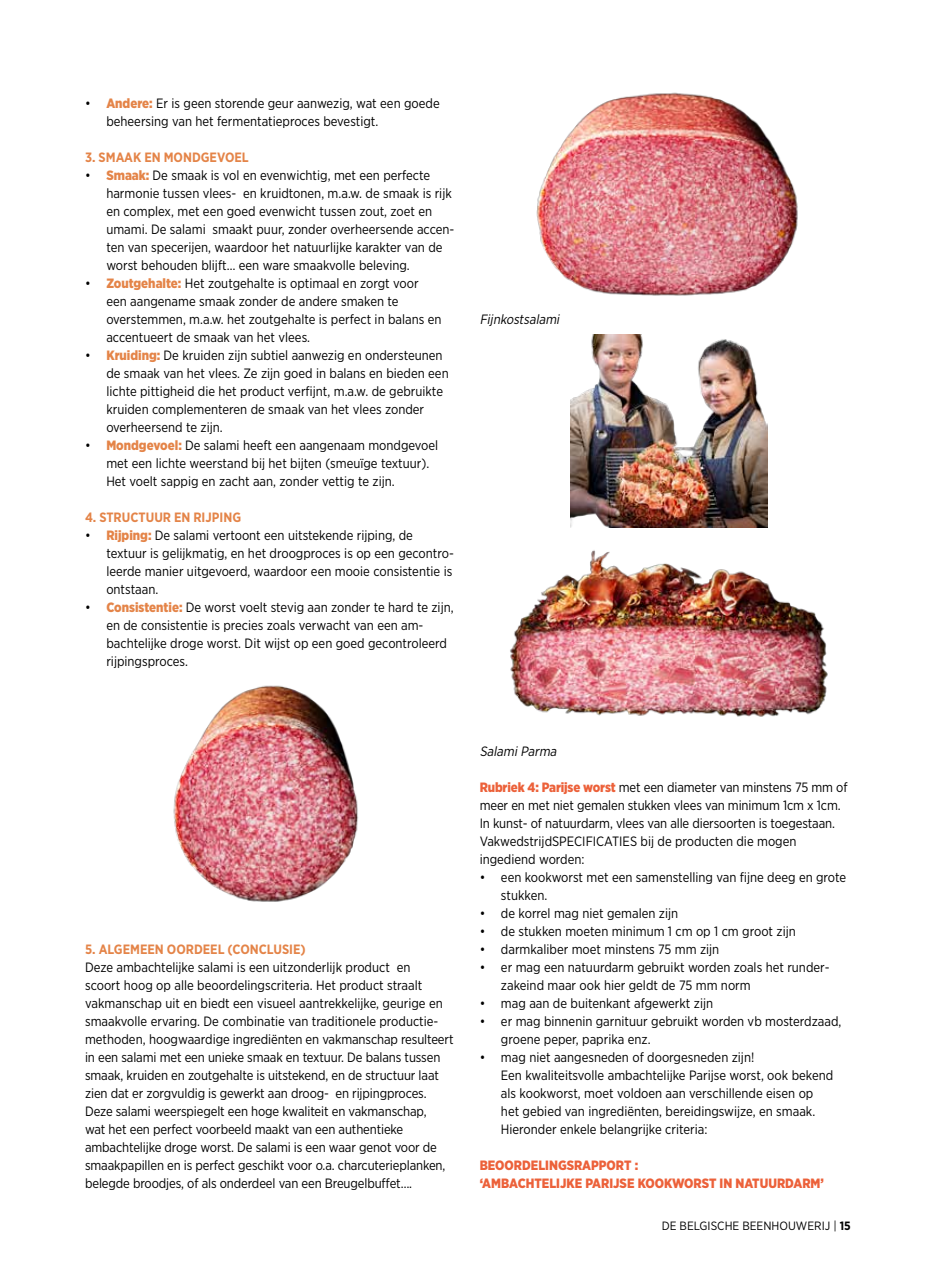
<style>
.page{position:relative;width:936px;height:1263px;background:#fff}
.page>*{position:absolute;margin:0;border:0;box-sizing:border-box;transform-origin:0 0}
.t1{font:13.5px/18px "Gotham Narrow";color:#000}
.t2{font:700 13.5px "Gotham Narrow";color:#e48448}
.t3{font:900 13.5px/18.1px "Gotham Narrow";color:#ec613a}
.t4{font:italic 13.5px "Gotham Narrow";color:#000}
.t5{font:12px "Gotham Narrow";color:#000}
.s1{font-weight:900;color:#e48448}
.s2{font-weight:900;color:#ec613a}
.s3{font-weight:700}
</style>
<div class="page">
<img style="left:173px;top:685px;width:185px;height:217px">
<img style="left:536px;top:92px;width:262px;height:204px">
<img style="left:570px;top:335px;width:197px;height:193px">
<img style="left:510px;top:550px;width:318px;height:167px">
<p class="t1" style="left:106px;top:94px;width:335px;text-indent:-21px">• <span class="s1">Andere:</span> Er is geen storende geur aanwezig, wat een goede beheersing van het fermentatieproces bevestigt.</p>
<p class="t2" style="left:85px;top:149px;width:165px">3. SMAAK EN MONDGEVOEL</p>
<p class="t1" style="left:106px;top:166px;width:349px;text-indent:-21px">• <span class="s1">Smaak:</span> De smaak is vol en evenwichtig, met een perfecte harmonie tussen vlees- en kruidtonen, m.a.w. de smaak is rijk en complex, met een goed evenwicht tussen zout, zoet en umami. De salami smaakt puur, zonder overheersende accen&shy;ten van specerijen, waardoor het natuurlijke karakter van de worst behouden blijft… een ware smaakvolle beleving.</p>
<p class="t1" style="left:106px;top:274px;width:337px;text-indent:-21px">• <span class="s1">Zoutgehalte:</span> Het zoutgehalte is optimaal en zorgt voor een aangename smaak zonder de andere smaken te overstemmen, m.a.w. het zoutgehalte is perfect in balans en accentueert de smaak van het vlees.</p>
<p class="t1" style="left:106px;top:346px;width:344px;text-indent:-21px">• <span class="s1">Kruiding:</span> De kruiden zijn subtiel aanwezig en ondersteunen de smaak van het vlees. Ze zijn goed in balans en bieden een lichte pittigheid die het product verfijnt, m.a.w. de gebruikte kruiden complementeren de smaak van het vlees zonder overheersend te zijn.</p>
<p class="t1" style="left:106px;top:436px;width:333px;text-indent:-21px">• <span class="s1">Mondgevoel:</span> De salami heeft een aangenaam mondgevoel met een lichte weerstand bij het bijten (smeuïge textuur).<br>Het voelt sappig en zacht aan, zonder vettig te zijn.</p>
<p class="t2" style="left:85px;top:509px;width:157px">4. STRUCTUUR EN RIJPING</p>
<p class="t1" style="left:106px;top:526px;width:349px;text-indent:-21px">• <span class="s1">Rijping:</span> De salami vertoont een uitstekende rijping, de textuur is gelijkmatig, en het droogproces is op een gecontro&shy;leerde manier uitgevoerd, waardoor een mooie consistentie is ontstaan.</p>
<p class="t1" style="left:106px;top:598px;width:349px;text-indent:-21px">• <span class="s1">Consistentie:</span> De worst voelt stevig aan zonder te hard te zijn, en de consistentie is precies zoals verwacht van een am&shy;bachtelijke droge worst. Dit wijst op een goed gecontroleerd rijpingsproces.</p>
<p class="t4" style="left:479px;top:311px;width:84px">Fij nkostsalami</p>
<p class="t2" style="left:85px;top:941px;width:222px">5. ALGEMEEN OORDEEL (CONCLUSIE)</p>
<p class="t1" style="left:85px;top:958px;width:370px">Deze ambachtelijke salami is een uitzonderlijk product en<br>scoort hoog op alle beoordelingscriteria. Het product straalt vakmanschap uit en biedt een visueel aantrekkelijke, geurige en smaakvolle ervaring. De combinatie van traditionele productie&shy;methoden, hoogwaardige ingrediënten en vakmanschap resulteert in een salami met een unieke smaak en textuur. De balans tussen smaak, kruiden en zoutgehalte is uitstekend, en de structuur laat zien dat er zorgvuldig is gewerkt aan droog- en rijpingproces.<br>Deze salami weerspiegelt een hoge kwaliteit en vakmanschap,<br>wat het een perfect voorbeeld maakt van een authentieke ambachtelijke droge worst. De salami is een waar genot voor de smaakpapillen en is perfect geschikt voor o.a. charcuterieplanken, belegde broodjes, of als onderdeel van een Breugelbuffet….</p>
<p class="t4" style="left:479px;top:743px;width:81px">SalamiParma</p>
<p class="t1" style="left:479px;top:778px;width:369px"><span class="s2">Rubriek 4: Parijse worst</span> met een diameter van minstens 75 mm of meer en met niet gemalen stukken vlees van minimum 1cm x 1cm.<br>In kunst- of natuurdarm, vlees van alle diersoorten is toegestaan.<br>VakwedstrijdSPECIFICATIES bij de producten die mogen ingediend worden:</p>
<p class="t1" style="left:501px;top:868px;width:347px;text-indent:-21px">• een kookworst met een samenstelling van fijne deeg en grote stukken.</p>
<p class="t1" style="left:479px;top:904px;width:200px">• de korrel mag niet gemalen zijn</p>
<p class="t1" style="left:479px;top:922px;width:317px">• de stukken moeten minimum 1 cm op 1 cm groot zijn</p>
<p class="t1" style="left:479px;top:940px;width:241px">• darmkaliber moet minstens 75 mm zijn</p>
<p class="t1" style="left:501px;top:958px;width:328px;text-indent:-21px">• er mag een natuurdarm gebruikt worden zoals het runder&shy;zakeind maar ook hier geldt de 75 mm norm</p>
<p class="t1" style="left:479px;top:994px;width:235px">• mag aan de buitenkant afgewerkt zijn</p>
<p class="t1" style="left:501px;top:1012px;width:342px;text-indent:-21px">• er mag binnenin garnituur gebruikt worden vb mosterdzaad, groene peper, paprika enz.</p>
<p class="t1" style="left:501px;top:1048px;width:334px;text-indent:-21px">• mag niet aangesneden of doorgesneden zijn!<br>Een kwaliteitsvolle ambachtelijke Parijse worst, ook bekend als kookworst, moet voldoen aan verschillende eisen op het gebied van ingrediënten, bereidingswijze, en smaak.<br>Hieronder enkele belangrijke criteria:</p>
<p class="t3" style="left:479px;top:1156px;width:346px">BEOORDELINGSRAPPORT :<br>‘AMBACHTELIJKE PARIJSE KOOKWORST IN NATUURDARM’</p>
<p class="t5" style="left:661px;top:1218px;width:191px">DE BELGISCHE BEENHOUWERIJ | <span class="s3">15</span></p>
</div>
